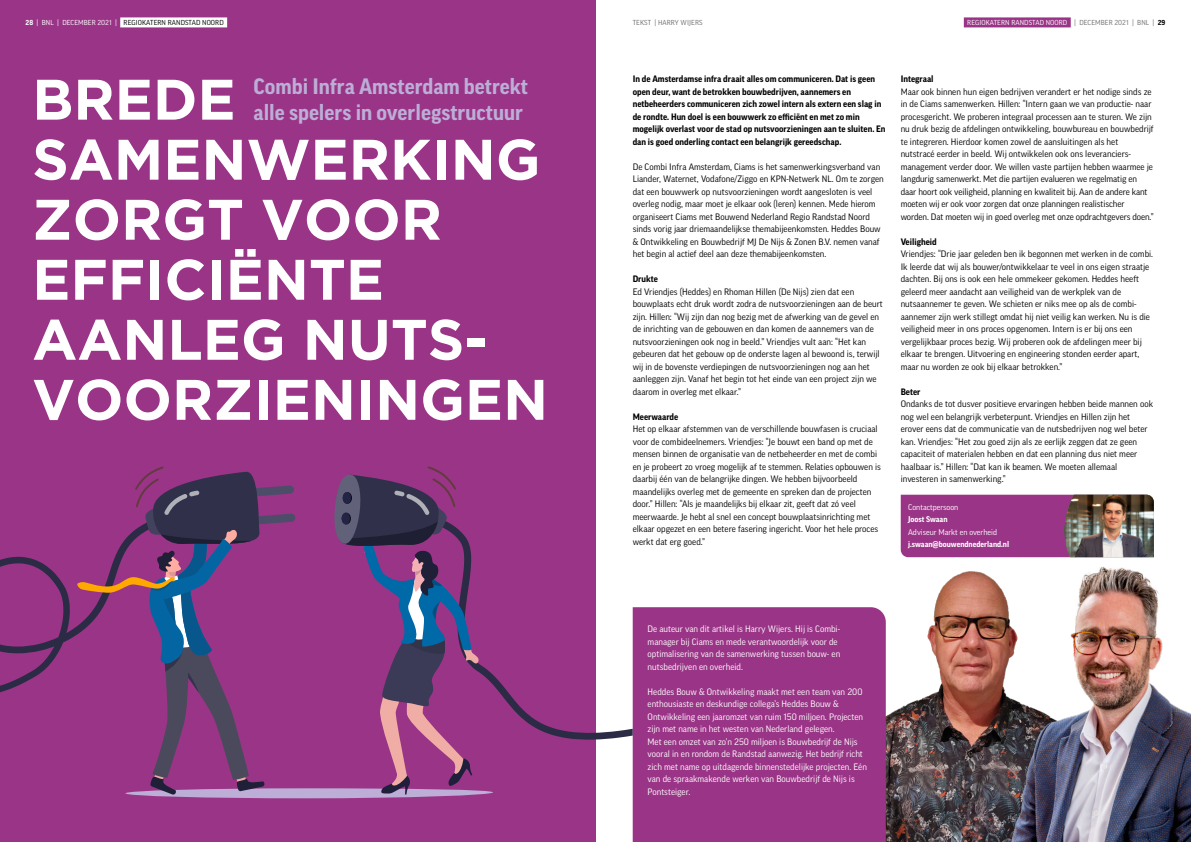
<style>
.page{position:relative;width:1191px;height:842px;background:#fff}
.page>*{position:absolute;margin:0;border:0;box-sizing:border-box;transform-origin:0 0}
.t1{font:700 57px/60px "Gotham";color:#fff}
.t2{font:700 21.5px/25.8px "Good Pro";color:#bcaed6}
.t3{font:9px/12.5px "Good Pro";color:#000}
.t4{font:9px/12.5px "Good Pro";color:#fff}
.t5{font:700 9px/12.5px "Good Pro";color:#000}
.t6{font:8px "Good Pro";color:#fff}
.t7{font:700 8px "Good Pro";color:#fff}
.t8{font:7px "Good Pro";letter-spacing:.01em;color:#000}
.t9{font:7px "Good Pro";letter-spacing:.01em;color:#fff}
.t10{font:7px "Good Pro";letter-spacing:.01em;color:#706f6f}
.s1{font-weight:700;color:#fff}
.s2{color:#fff}
.s3{color:#706f6f}
.s4{font-weight:700;color:#000}
</style>
<div class="page">
<img style="left:885px;top:557px;width:253px;height:285px">
<div style="left:0;top:0;width:595px;height:842px;background:#9a3487"></div>
<div style="left:900px;top:495px;width:163px;height:62px;background:#9a3487"></div>
<img style="left:1063px;top:495px;width:90px;height:62px">
<div style="left:632px;top:607px;width:253px;height:235px;background:#9a3487"></div>
<img style="left:981px;top:560px;width:210px;height:282px">
<svg style="left:493px;top:512px;width:139px;height:228px"></svg>
<svg style="left:0;top:466px;width:493px;height:332px"></svg>
<div style="left:343px;top:492px;width:9px;height:12px;background:#131328;border-radius:50%"></div>
<div style="left:343px;top:492px;width:8px;height:12px;background:#242445;border-radius:50%"></div>
<div style="left:342px;top:513px;width:8px;height:11px;background:#242445;border-radius:50%"></div>
<div style="left:963px;top:17px;width:107px;height:10px;background:#9a3487"></div>
<div style="left:120px;top:17px;width:107px;height:10px;background:#fff"></div>
<p class="t8" style="left:26px;top:19px;width:200px"><span class="s1">28</span> <span class="s2">| BNL | DECEMBER 2021 |</span> REGIOKATERN RANDSTAD NOORD</p>
<p class="t10" style="left:633px;top:19px;width:71px">TEKST | HARRY WIJERS</p>
<p class="t9" style="left:967px;top:19px;width:200px">REGIOKATERN RANDSTAD NOORD <span class="s3">| DECEMBER 2021 | BNL |</span> <span class="s4">29</span></p>
<h2 class="t2" style="left:253px;top:73px;width:276px">Combi Infra Amsterdam betrekt alle spelers in overlegstructuur</h2>
<h1 class="t1" style="left:32px;top:68px;width:517px">BREDE<br>SAMENWERKING<br>ZORGT VOOR<br>EFFICIËNTE<br>AANLEG NUTS-<br>VOORZIENINGEN</h1>
<p class="t5" style="left:632px;top:73px;width:254px">In de Amsterdamse infra draait alles om communiceren. Dat is geen open deur, want de betrokken bouwbedrijven, aannemers en netbeheerders communiceren zich zowel intern als extern een slag in de rondte. Hun doel is een bouwwerk zo efficiënt en met zo min mogelijk overlast voor de stad op nutsvoorzieningen aan te sluiten. En dan is goed onderling contact een belangrijk gereedschap.</p>
<p class="t3" style="left:632px;top:160px;width:253px">De Combi Infra Amsterdam, Ciams is het samenwerkingsverband van Liander, Waternet, Vodafone/Ziggo en KPN-Netwerk NL. Om te zorgen dat een bouwwerk op nutsvoorzieningen wordt aangesloten is veel overleg nodig, maar moet je elkaar ook (leren) kennen. Mede hierom organiseert Ciams met Bouwend Nederland Regio Randstad Noord sinds vorig jaar driemaandelijkse themabijeenkomsten. Heddes Bouw &amp; Ontwikkeling en Bouwbedrijf MJ De Nijs &amp; Zonen B.V. nemen vanaf het begin al actief deel aan deze themabijeenkomsten.</p>
<p class="t5" style="left:632px;top:273px;width:27px">Drukte</p>
<p class="t3" style="left:632px;top:285px;width:252px">Ed Vriendjes (Heddes) en Rhoman Hillen (De Nijs) zien dat een bouwplaats echt druk wordt zodra de nutsvoorzieningen aan de beurt zijn. Hillen: “Wij zijn dan nog bezig met de afwerking van de gevel en de inrichting van de gebouwen en dan komen de aannemers van de nutsvoorzieningen ook nog in beeld.” Vriendjes vult aan: “Het kan gebeuren dat het gebouw op de onderste lagen al bewoond is, terwijl wij in de bovenste verdiepingen de nutsvoorzieningen nog aan het aanleggen zijn. Vanaf het begin tot het einde van een project zijn we daarom in overleg met elkaar.”</p>
<p class="t5" style="left:632px;top:410px;width:47px">Meerwaarde</p>
<p class="t3" style="left:632px;top:423px;width:250px">Het op elkaar afstemmen van de verschillende bouwfasen is cruciaal voor de combideelnemers. Vriendjes: “Je bouwt een band op met de mensen binnen de organisatie van de netbeheerder en met de combi en je probeert zo vroeg mogelijk af te stemmen. Relaties opbouwen is daarbij één van de belangrijke dingen. We hebben bijvoorbeeld maandelijks overleg met de gemeente en spreken dan de projecten door.” Hillen: “Als je maandelijks bij elkaar zit, geeft dat zó veel meerwaarde. Je hebt al snel een concept bouwplaatsinrichting met elkaar opgezet en een betere fasering ingericht. Voor het hele proces werkt dat erg goed.”</p>
<p class="t5" style="left:900px;top:73px;width:34px">Integraal</p>
<p class="t3" style="left:900px;top:85px;width:255px">Maar ook binnen hun eigen bedrijven verandert er het nodige sinds ze in de Ciams samenwerken. Hillen: “Intern gaan we van productie- naar procesgericht. We proberen integraal processen aan te sturen. We zijn nu druk bezig de afdelingen ontwikkeling, bouwbureau en bouwbedrijf te integreren. Hierdoor komen zowel de aansluitingen als het nutstracé eerder in beeld. Wij ontwikkelen ook ons leveranciers&shy;management verder door. We willen vaste partijen hebben waarmee je langdurig samenwerkt. Met die partijen evalueren we regelmatig en daar hoort ook veiligheid, planning en kwaliteit bij. Aan de andere kant moeten wij er ook voor zorgen dat onze planningen realistischer worden. Dat moeten wij in goed overleg met onze opdrachtgevers doen.”</p>
<p class="t5" style="left:900px;top:235px;width:38px">Veiligheid</p>
<p class="t3" style="left:900px;top:248px;width:254px">Vriendjes: “Drie jaar geleden ben ik begonnen met werken in de combi.<br>Ik leerde dat wij als bouwer/ontwikkelaar te veel in ons eigen straatje dachten. Bij ons is ook een hele ommekeer gekomen. Heddes heeft geleerd meer aandacht aan veiligheid van de werkplek van de nutsaannemer te geven. We schieten er niks mee op als de combi&shy;aannemer zijn werk stillegt omdat hij niet veilig kan werken. Nu is die veiligheid meer in ons proces opgenomen. Intern is er bij ons een vergelijkbaar proces bezig. Wij proberen ook de afdelingen meer bij elkaar te brengen. Uitvoering en engineering stonden eerder apart, maar nu worden ze ook bij elkaar betrokken.”</p>
<p class="t5" style="left:900px;top:385px;width:21px">Beter</p>
<p class="t3" style="left:900px;top:398px;width:254px">Ondanks de tot dusver positieve ervaringen hebben beide mannen ook nog wel een belangrijk verbeterpunt. Vriendjes en Hillen zijn het erover eens dat de communicatie van de nutsbedrijven nog wel beter kan. Vriendjes: “Het zou goed zijn als ze eerlijk zeggen dat ze geen capaciteit of materialen hebben en dat een planning dus niet meer haalbaar is.” Hillen: “Dat kan ik beamen. We moeten allemaal investeren in samenwerking.”</p>
<p class="t6" style="left:908px;top:502px;width:52px">Contactpersoon</p>
<p class="t7" style="left:908px;top:515px;width:41px">Joost Swaan</p>
<p class="t6" style="left:908px;top:527px;width:90px">Adviseur Markt en overheid</p>
<p class="t7" style="left:908px;top:540px;width:102px">j.swaan@bouwendnederland.nl</p>
<p class="t4" style="left:647px;top:623px;width:194px">De auteur van dit artikel is Harry Wijers. Hij is Combi&shy;manager bij Ciams en mede verantwoordelijk voor de optimalisering van de samenwerking tussen bouw- en nutsbedrijven en overheid.</p>
<p class="t4" style="left:647px;top:685px;width:221px">Heddes Bouw &amp; Ontwikkeling maakt met een team van 200 enthousiaste en deskundige collega’s Heddes Bouw &amp; Ontwikkeling een jaaromzet van ruim 150 miljoen. Projecten zijn met name in het westen van Nederland gelegen.<br>Met een omzet van zo’n 250 miljoen is Bouwbedrijf de Nijs vooral in en rondom de Randstad aanwezig. Het bedrijf richt zich met name op uitdagende binnenstedelijke projecten. Eén van de spraakmakende werken van Bouwbedrijf de Nijs is Pontsteiger.</p>
</div>
